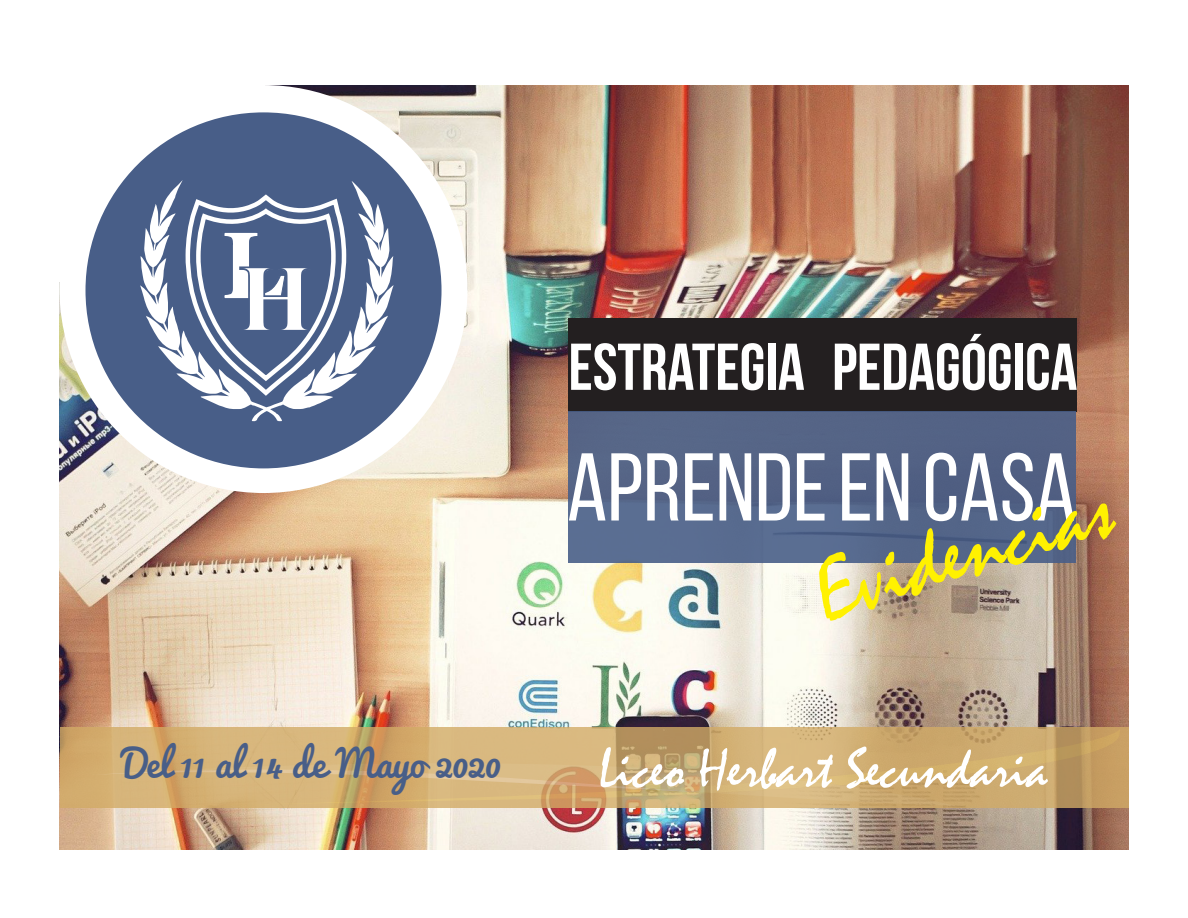
<style>
.page{position:relative;width:1188px;height:918px;background:#fff}
.page>*{position:absolute;margin:0;border:0;box-sizing:border-box;transform-origin:0 0}
.t1{font:96px "Bebas Neue";color:#fff}
.t2{font:90px "Mistral";color:#fff101}
.t3{font:700 66px "Bebas Neue";color:#fff}
.t4{font:57px "Mistral";color:#fff}
.t5{font:37.5px "Pacifico";color:#485e88}
</style>
<div class="page">
<img style="left:60px;top:85px;width:1068px;height:765px">
<div style="left:43px;top:58px;width:222px;height:224px;background:#fff"></div>
<div style="left:60px;top:85px;width:408px;height:408px;background:#fff;border-radius:50%"></div>
<div style="left:86px;top:112px;width:356px;height:356px;background:#485e88;border-radius:50%"></div>
<svg style="left:140px;top:180px;width:254px;height:241px"></svg>
<svg style="left:186px;top:191px;width:163px;height:208px"></svg>
<svg style="left:60px;top:727px;width:1068px;height:81px;background:#d1ac70"></svg>
<svg style="left:238px;top:729px;width:891px;height:76px;background:#cdaa70"></svg>
<svg style="left:80px;top:763px;width:877px;height:45px;background:#d3b076"></svg>
<div style="left:568px;top:318px;width:509px;height:94px;background:#231f20"></div>
<div style="left:568px;top:412px;width:508px;height:151px;background:#556586"></div>
<p class="t5" style="left:123px;top:743px;width:380px">Del 11 al 14 de Mayo 2020</p>
<p class="t3" style="left:568px;top:331px;width:510px">ESTRATEGIA PEDAGÓGICA</p>
<p class="t1" style="left:567px;top:435px;width:510px">APRENDE EN CASA</p>
<p class="t2" style="left:801px;top:543px;width:309px;rotate:-17deg">Evidencias</p>
<p class="t4" style="left:599px;top:734px;width:451px">Liceo Herbart Secundaria</p>
</div>
